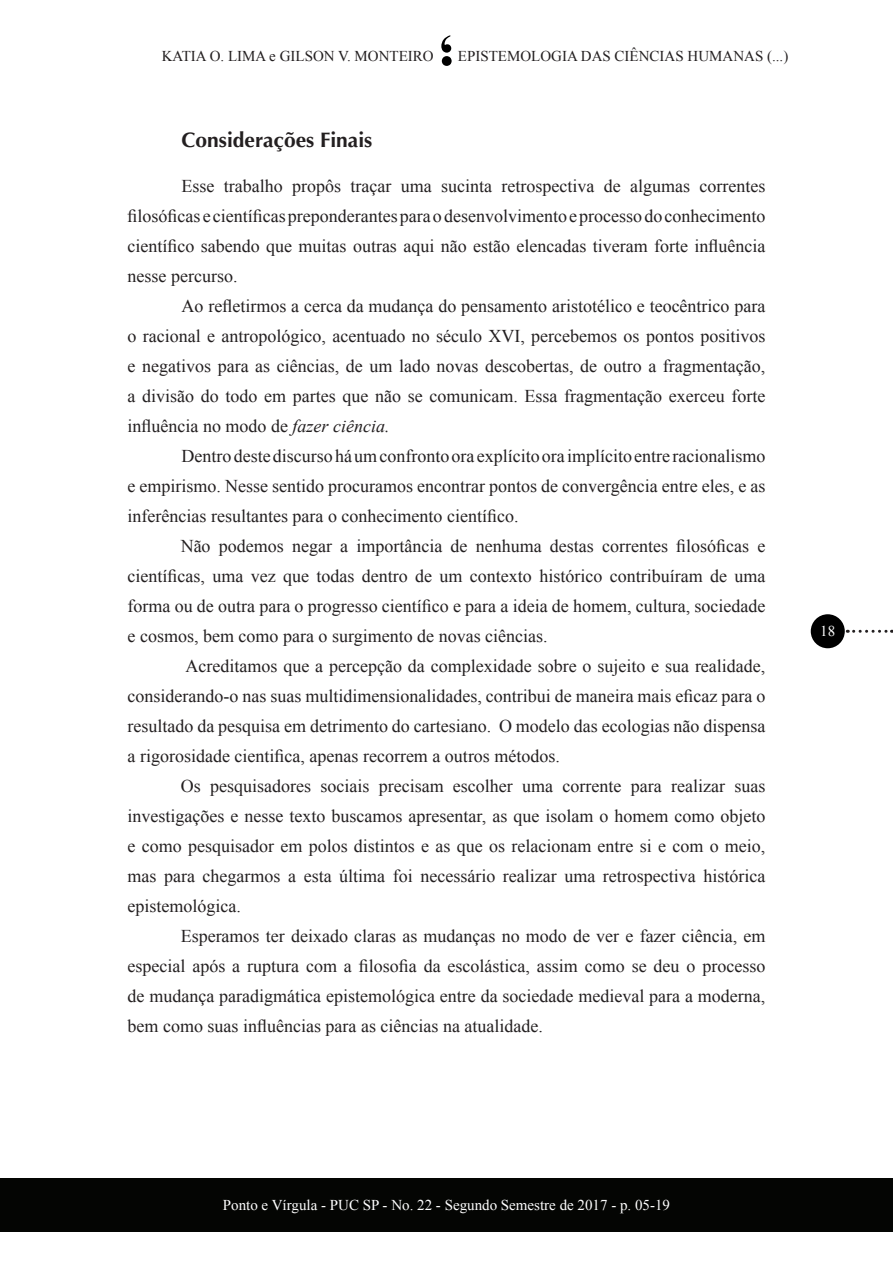
<style>
.page{position:relative;width:893px;height:1263px;background:#fff}
.page>*{position:absolute;margin:0;border:0;box-sizing:border-box;transform-origin:0 0}
.t1{font:700 21px "Optima";color:#231f20}
.t2{font:18px/30px "Times New Roman";color:#231f20;text-align:justify}
.t3{font:15px "Times New Roman";color:#231f20}
.t4{font:15px "Times New Roman";color:#fff}
.s1{font-style:italic}
</style>
<div class="page">
<svg style="left:441px;top:35px;width:11px;height:31px"></svg>
<div style="left:0;top:1178px;width:893px;height:54px;background:#040503"></div>
<div style="left:811px;top:614px;width:34px;height:34px;background:#000;border-radius:50%"></div>
<svg style="left:854px;top:630px;width:38px;height:3px"></svg>
<p class="t3" style="left:162px;top:46px;width:273px">KATIA O. LIMA e GILSON V. MONTEIRO</p>
<p class="t3" style="left:458px;top:46px;width:332px">EPISTEMOLOGIA DAS CIÊNCIAS HUMANAS (...)</p>
<p class="t1" style="left:182px;top:128px;width:192px">Considerações Finais</p>
<p class="t2" style="left:128px;top:171px;width:639px;text-indent:54px">Esse trabalho propôs traçar uma sucinta retrospectiva de algumas correntes filosóficas e científicas preponderantes para o desenvolvimento e processo do conhecimento científico sabendo que muitas outras aqui não estão elencadas tiveram forte influência nesse percurso.</p>
<p class="t2" style="left:128px;top:291px;width:639px;text-indent:54px">Ao refletirmos a cerca da mudança do pensamento aristotélico e teocêntrico para o racional e antropológico, acentuado no século XVI, percebemos os pontos positivos e negativos para as ciências, de um lado novas descobertas, de outro a fragmentação, a divisão do todo em partes que não se comunicam. Essa fragmentação exerceu forte influência no modo de <span class="s1">fazer ciência.</span></p>
<p class="t2" style="left:128px;top:441px;width:639px;text-indent:54px">Dentro deste discurso há um confronto ora explícito ora implícito entre racionalismo e empirismo. Nesse sentido procuramos encontrar pontos de convergência entre eles, e as inferências resultantes para o conhecimento científico.</p>
<p class="t2" style="left:128px;top:531px;width:639px;text-indent:53px">Não podemos negar a importância de nenhuma destas correntes filosóficas e científicas, uma vez que todas dentro de um contexto histórico contribuíram de uma forma ou de outra para o progresso científico e para a ideia de homem, cultura, sociedade e cosmos, bem como para o surgimento de novas ciências.</p>
<p class="t2" style="left:128px;top:651px;width:639px;text-indent:58px">Acreditamos que a percepção da complexidade sobre o sujeito e sua realidade, considerando-o nas suas multidimensionalidades, contribui de maneira mais eficaz para o resultado da pesquisa em detrimento do cartesiano. O modelo das ecologias não dispensa a rigorosidade cientifica, apenas recorrem a outros métodos.</p>
<p class="t2" style="left:128px;top:771px;width:639px;text-indent:53px">Os pesquisadores sociais precisam escolher uma corrente para realizar suas investigações e nesse texto buscamos apresentar, as que isolam o homem como objeto e como pesquisador em polos distintos e as que os relacionam entre si e com o meio, mas para chegarmos a esta última foi necessário realizar uma retrospectiva histórica epistemológica.</p>
<p class="t2" style="left:128px;top:921px;width:639px;text-indent:53px">Esperamos ter deixado claras as mudanças no modo de ver e fazer ciência, em especial após a ruptura com a filosofia da escolástica, assim como se deu o processo de mudança paradigmática epistemológica entre da sociedade medieval para a moderna, bem como suas influências para as ciências na atualidade.</p>
<p class="t4" style="left:820px;top:621px;width:16px">18</p>
<p class="t4" style="left:223px;top:1195px;width:449px">Ponto e Vírgula - PUC SP - No. 22 - Segundo Semestre de 2017 - p. 05-19</p>
</div>
